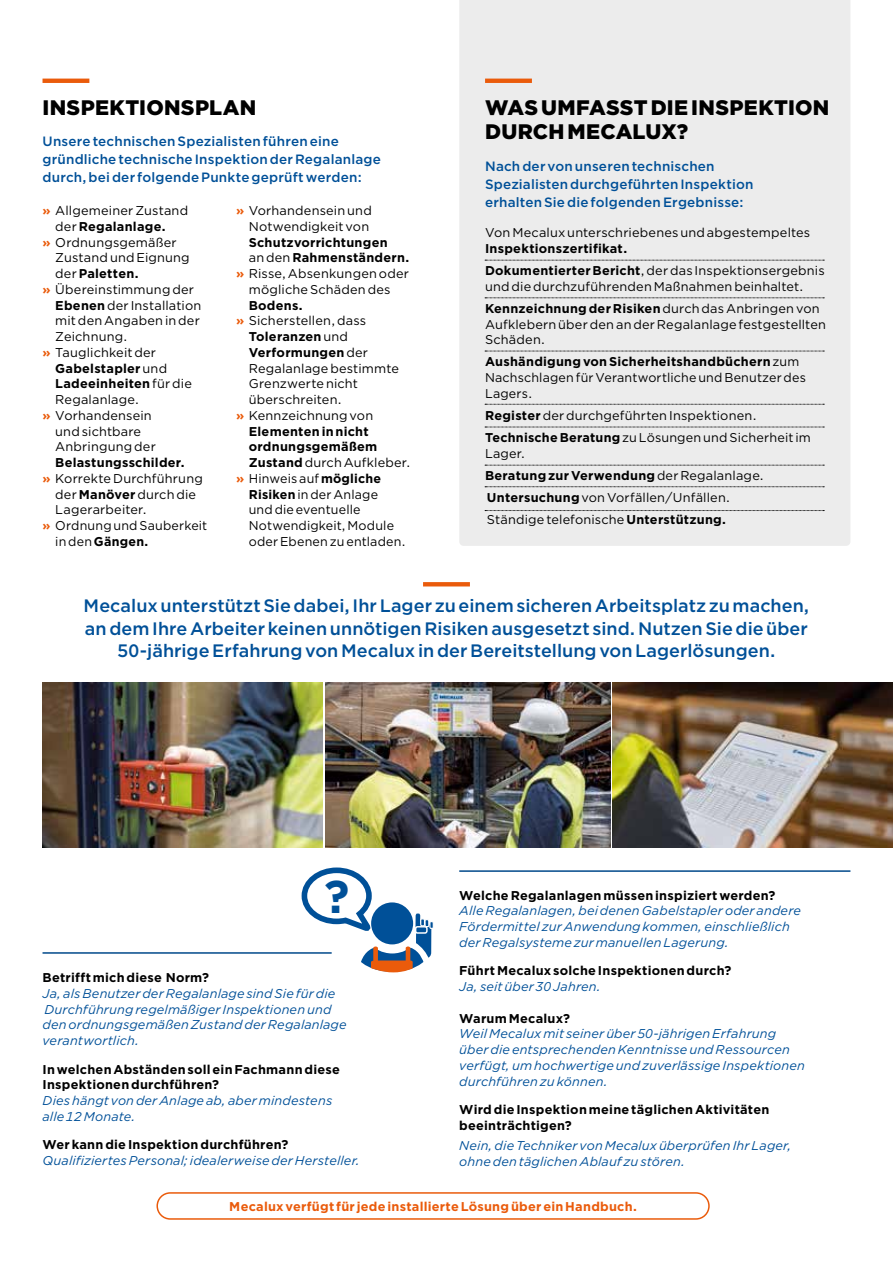
<style>
.page{position:relative;width:893px;height:1263px;background:#fff}
.page>*{position:absolute;margin:0;border:0;box-sizing:border-box;transform-origin:0 0}
.t1{font:700 45.9px "Gotham";color:#005098}
.t2{font:900 21px/24px "Gotham";letter-spacing:.01em;color:#000}
.t3{font:500 18px/22.5px "Gotham";color:#005098;text-align:center}
.t4{font:500 13.5px/18px "Gotham";letter-spacing:.015em;color:#005098}
.t5{font:12.75px/22.2px "Gotham";letter-spacing:.015em;color:#000}
.t6{font:italic 12.75px/15.8px "Gotham";letter-spacing:.01em;color:#005098}
.t7{font:700 12.75px/15.8px "Gotham";letter-spacing:.02em;color:#000}
.t8{font:700 12.75px "Gotham";letter-spacing:.02em;color:#ea5b0b}
.s1{font-weight:700;color:#ea5b0b}
.s2{font-weight:400}
.s3{font-weight:700}
</style>
<div class="page">
<div style="left:459px;top:0;width:391px;height:546px;background:#ececec"></div>
<svg style="left:423px;top:582px;width:47px;height:4px"></svg>
<img style="left:43px;top:683px;width:280px;height:164px">
<img style="left:325px;top:683px;width:285px;height:164px">
<img style="left:612px;top:683px;width:281px;height:164px">
<hr style="left:43px;top:79px;width:46px;height:4px;background:#ea5b0b">
<hr style="left:485px;top:79px;width:47px;height:4px;background:#ea5b0b">
<svg style="left:485px;top:298px;width:339px;height:1px"></svg>
<svg style="left:485px;top:260px;width:339px;height:1px"></svg>
<svg style="left:485px;top:351px;width:339px;height:1px"></svg>
<svg style="left:485px;top:404px;width:339px;height:1px"></svg>
<svg style="left:485px;top:510px;width:339px;height:1px"></svg>
<svg style="left:485px;top:427px;width:339px;height:1px"></svg>
<svg style="left:485px;top:486px;width:339px;height:1px"></svg>
<svg style="left:485px;top:465px;width:339px;height:1px"></svg>
<div style="left:429px;top:921px;width:5px;height:8px;border:1px solid #fff"></div>
<svg style="left:301px;top:867px;width:132px;height:106px"></svg>
<hr style="left:459px;top:870px;width:391px;height:2px;background:#00488a">
<hr style="left:43px;top:952px;width:289px;height:2px;background:#00488a">
<div style="left:156px;top:1192px;width:554px;height:28px;border:2px solid #ea5b0b;border-radius:13px"></div>
<h2 class="t2" style="left:43px;top:96px;width:215px">INSPEKTIONSPLAN</h2>
<p class="t4" style="left:43px;top:132px;width:340px">Unsere technischen Spezialisten führen eine gründliche technische Inspektion der Regalanlage durch, bei der folgende Punkte geprüft werden:</p>
<p class="t5" style="left:43px;top:199px;width:147px"><span class="s1">»</span> Allgemeiner Zustand</p>
<p class="t7" style="left:55px;top:218px;width:112px"><span class="s2">der</span> Regalanlage.</p>
<p class="t5" style="left:43px;top:231px;width:136px"><span class="s1">»</span> Ordnungsgemäßer</p>
<p class="t5" style="left:55px;top:246px;width:136px">Zustand und Eignung</p>
<p class="t7" style="left:55px;top:266px;width:85px"><span class="s2">der</span> Paletten.</p>
<p class="t5" style="left:43px;top:278px;width:153px"><span class="s1">»</span> Übereinstimmung der</p>
<p class="t5" style="left:55px;top:294px;width:148px"><span class="s3">Ebenen</span> der Installation</p>
<p class="t5" style="left:55px;top:309px;width:146px">mit den Angaben in der</p>
<p class="t5" style="left:55px;top:325px;width:74px">Zeichnung.</p>
<p class="t5" style="left:43px;top:341px;width:115px"><span class="s1">»</span> Tauglichkeit der</p>
<p class="t7" style="left:55px;top:360px;width:113px">Gabelstapler <span class="s2">und</span></p>
<p class="t7" style="left:55px;top:376px;width:138px">Ladeeinheiten <span class="s2">für die</span></p>
<p class="t5" style="left:55px;top:388px;width:85px">Regalanlage.</p>
<p class="t5" style="left:43px;top:404px;width:111px"><span class="s1">»</span> Vorhandensein</p>
<p class="t5" style="left:55px;top:420px;width:87px">und sichtbare</p>
<p class="t5" style="left:55px;top:435px;width:102px">Anbringung der</p>
<p class="t7" style="left:55px;top:455px;width:131px">Belastungsschilder.</p>
<p class="t5" style="left:43px;top:467px;width:162px"><span class="s1">»</span> Korrekte Durchführung</p>
<p class="t5" style="left:55px;top:483px;width:142px">der <span class="s3">Manöver</span> durch die</p>
<p class="t5" style="left:55px;top:498px;width:93px">Lagerarbeiter.</p>
<p class="t5" style="left:43px;top:514px;width:166px"><span class="s1">»</span> Ordnung und Sauberkeit</p>
<p class="t7" style="left:55px;top:533px;width:94px"><span class="s2">in den</span> Gängen.</p>
<p class="t5" style="left:236px;top:202px;width:137px;line-height:15.8px;text-align:right"><span class="s1">»</span> Vorhandensein und<br>Notwendigkeit von</p>
<p class="t7" style="left:249px;top:234px;width:140px">Schutzvorrichtungen</p>
<p class="t7" style="left:249px;top:250px;width:162px"><span class="s2">an den</span> Rahmenständern.</p>
<p class="t5" style="left:236px;top:262px;width:174px"><span class="s1">»</span> Risse, Absenkungen oder</p>
<p class="t5" style="left:249px;top:278px;width:143px">mögliche Schäden des</p>
<p class="t7" style="left:249px;top:297px;width:55px">Bodens.</p>
<p class="t5" style="left:236px;top:309px;width:132px"><span class="s1">»</span> Sicherstellen, dass</p>
<p class="t7" style="left:249px;top:329px;width:101px">Toleranzen <span class="s2">und</span></p>
<p class="t7" style="left:249px;top:344px;width:121px">Verformungen <span class="s2">der</span></p>
<p class="t5" style="left:249px;top:357px;width:152px">Regalanlage bestimmte</p>
<p class="t5" style="left:249px;top:372px;width:111px">Grenzwerte nicht</p>
<p class="t5" style="left:249px;top:388px;width:94px">überschreiten.</p>
<p class="t5" style="left:236px;top:404px;width:139px"><span class="s1">»</span> Kennzeichnung von</p>
<p class="t7" style="left:249px;top:423px;width:121px">Elementen in nicht</p>
<p class="t7" style="left:249px;top:439px;width:130px">ordnungsgemäßem</p>
<p class="t5" style="left:249px;top:451px;width:163px"><span class="s3">Zustand</span> durch Aufkleber.</p>
<p class="t5" style="left:236px;top:467px;width:147px"><span class="s1">»</span> Hinweis auf <span class="s3">mögliche</span></p>
<p class="t5" style="left:249px;top:483px;width:131px"><span class="s3">Risiken</span> in der Anlage</p>
<p class="t5" style="left:249px;top:498px;width:113px">und die eventuelle</p>
<p class="t5" style="left:249px;top:514px;width:147px">Notwendigkeit, Module</p>
<p class="t5" style="left:249px;top:530px;width:158px">oder Ebenen zu entladen.</p>
<h2 class="t2" style="left:485px;top:96px;width:346px">WAS UMFASST DIE INSPEKTION<br>DURCH MECALUX?</h2>
<p class="t4" style="left:485px;top:157px;width:270px">Nach der von unseren technischen<br>Spezialisten durchgeführten Inspektion erhalten Sie die folgenden Ergebnisse:</p>
<p class="t5" style="left:485px;top:221px;width:327px">Von Mecalux unterschriebenes und abgestempeltes</p>
<p class="t7" style="left:485px;top:237px;width:341px;line-height:22.2px">Inspektionszertifikat.<br>Dokumentierter Bericht<span class="s2">, der das Inspektionsergebnis</span></p>
<p class="t5" style="left:485px;top:275px;width:336px">und die durchzuführenden Maßnahmen beinhaltet.<br><span class="s3">Kennzeichnung der Risiken</span> durch das Anbringen von</p>
<p class="t5" style="left:485px;top:316px;width:342px;line-height:15.8px">Aufklebern über den an der Regalanlage festgestellten<br>Schäden.</p>
<p class="t5" style="left:485px;top:354px;width:322px;line-height:15.8px"><span class="s3">Aushändigung von Sicherheitshandbüchern</span> zum<br>Nachschlagen für Verantwortliche und Benutzer des<br>Lagers.</p>
<p class="t5" style="left:485px;top:404px;width:327px"><span class="s3">Register</span> der durchgeführten Inspektionen.<br><span class="s3">Technische Beratung</span> zu Lösungen und Sicherheit im</p>
<p class="t5" style="left:485px;top:442px;width:280px">Lager.<br><span class="s3">Beratung zur Verwendung</span> der Regalanlage.<br><span class="s3">Untersuchung</span> von Vorfällen/Unfällen.<br>Ständige telefonische <span class="s3">Unterstützung.</span></p>
<p class="t3" style="left:84px;top:594px;width:727px">Mecalux unterstützt Sie dabei, Ihr Lager zu einem sicheren Arbeitsplatz zu machen, an dem Ihre Arbeiter keinen unnötigen Risiken ausgesetzt sind. Nutzen Sie die über<br>50-jährige Erfahrung von Mecalux in der Bereitstellung von Lagerlösungen.</p>
<h1 class="t1" style="left:325px;top:866px;width:26px">?</h1>
<p class="t7" style="left:459px;top:887px;width:318px">Welche Regalanlagen müssen inspiziert werden?</p>
<p class="t6" style="left:459px;top:903px;width:343px">Alle Regalanlagen, bei denen Gabelstapler oder andere<br>Fördermittel zur Anwendung kommen, einschließlich der Regalsysteme zur manuellen Lagerung.</p>
<p class="t7" style="left:459px;top:963px;width:274px">Führt Mecalux solche Inspektionen durch?</p>
<p class="t6" style="left:459px;top:978px;width:143px">Ja, seit über 30 Jahren.</p>
<p class="t7" style="left:459px;top:1010px;width:112px">Warum Mecalux?</p>
<p class="t6" style="left:459px;top:1026px;width:347px">Weil Mecalux mit seiner über 50-jährigen Erfahrung über die entsprechenden Kenntnisse und Ressourcen verfügt, um hochwertige und zuverlässige Inspektionen durchführen zu können.</p>
<p class="t7" style="left:459px;top:1101px;width:312px">Wird die Inspektion meine täglichen Aktivitäten beeinträchtigen?</p>
<p class="t6" style="left:459px;top:1137px;width:334px">Nein, die Techniker von Mecalux überprüfen Ihr Lager, ohne den täglichen Ablauf zu stören.</p>
<p class="t8" style="left:229px;top:1198px;width:409px">Mecalux verfügt für jede installierte Lösung über ein Handbuch.</p>
<p class="t7" style="left:43px;top:969px;width:168px">Betrifft mich diese Norm?</p>
<p class="t6" style="left:43px;top:985px;width:306px">Ja, als Benutzer der Regalanlage sind Sie für die Durchführung regelmäßiger Inspektionen und den ordnungsgemäßen Zustand der Regalanlage verantwortlich.</p>
<p class="t7" style="left:43px;top:1061px;width:299px">In welchen Abständen soll ein Fachmann diese<br>Inspektionen durchführen?</p>
<p class="t6" style="left:43px;top:1092px;width:291px">Dies hängt von der Anlage ab, aber mindestens alle 12 Monate.</p>
<p class="t7" style="left:43px;top:1137px;width:247px">Wer kann die Inspektion durchführen?</p>
<p class="t6" style="left:43px;top:1152px;width:319px">Qualifiziertes Personal; idealerweise der Hersteller.</p>
</div>
